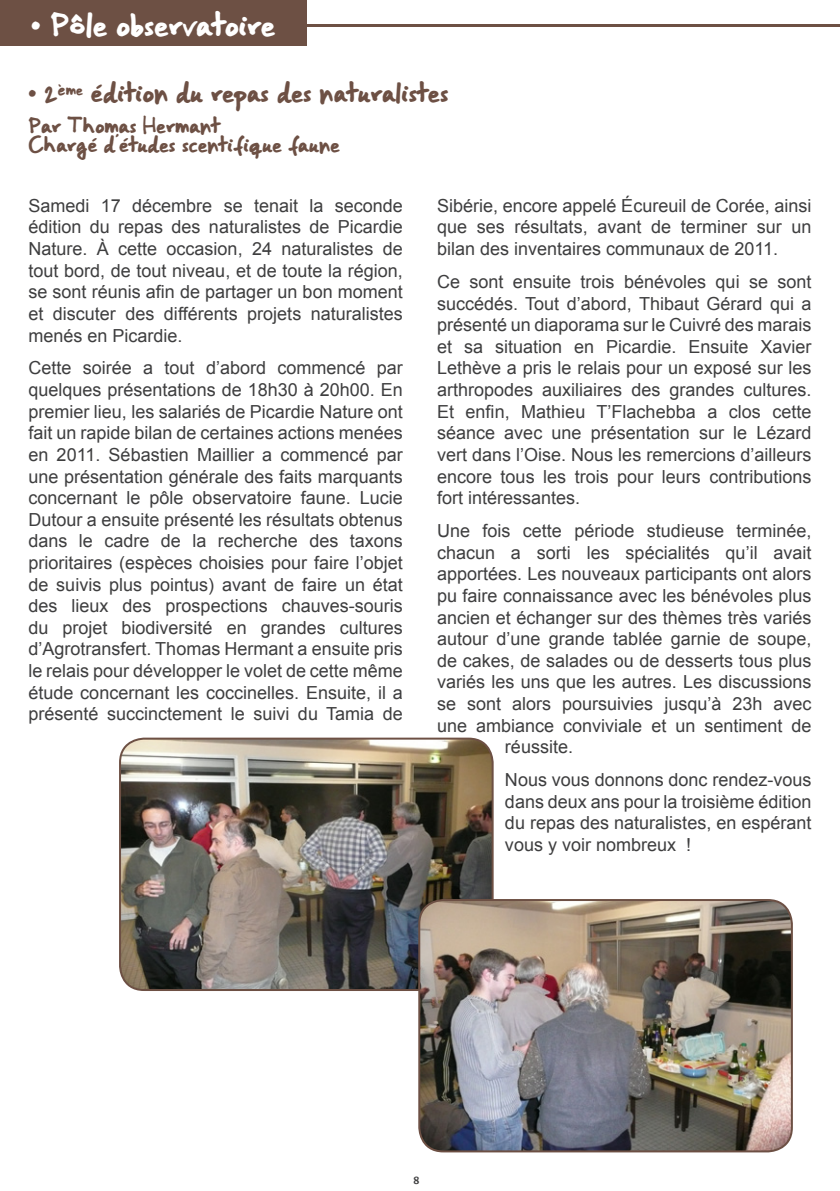
<style>
.page{position:relative;width:840px;height:1191px;background:#fff}
.page>*{position:absolute;margin:0;border:0;box-sizing:border-box;transform-origin:0 0}
.t1{font:24px "Gorri Sans";color:#fff}
.t2{font:20px "Gorri Sans";color:#6d5044}
.t3{font:18px/21.6px "Arial";color:#3e3e3f;text-align:justify}
.t4{font:16px/19.2px "Gorri Sans";color:#6d5044}
.t5{font:500 14px "Surface";color:#3e3e3f}
</style>
<div class="page">
<img style="left:120px;top:738px;width:372px;height:252px">
<div style="left:119px;top:737px;width:374px;height:254px;border:2px solid #6d5044;border-radius:24px"></div>
<hr style="left:0;top:24px;width:839px;height:3px;background:#6d5044">
<div style="left:0;top:0;width:306px;height:46px;background:#6d5044"></div>
<img style="left:419px;top:900px;width:372px;height:251px">
<div style="left:418px;top:899px;width:374px;height:253px;border:2px solid #6d5044;border-radius:24px"></div>
<h1 class="t1" style="left:31px;top:6px;width:245px">• Pôle observatoire</h1>
<p class="t2" style="left:28px;top:77px;width:421px">• 2<sup>ème</sup> édition du repas des naturalistes</p>
<p class="t4" style="left:28px;top:117px;width:313px">Par Thomas Hermant<br>Chargé d’études scentifique faune</p>
<p class="t3" style="left:28px;top:195px;width:376px">Samedi 17 décembre se tenait la seconde édition du repas des naturalistes de Picardie Nature. À cette occasion, 24 naturalistes de tout bord, de tout niveau, et de toute la région, se sont réunis afin de partager un bon moment et discuter des différents projets naturalistes menés en Picardie.</p>
<p class="t3" style="left:28px;top:357px;width:376px">Cette soirée a tout d’abord commencé par quelques présentations de 18h30 à 20h00. En premier lieu, les salariés de Picardie Nature ont fait un rapide bilan de certaines actions menées en 2011. Sébastien Maillier a commencé par une présentation générale des faits marquants concernant le pôle observatoire faune. Lucie Dutour a ensuite présenté les résultats obtenus dans le cadre de la recherche des taxons prioritaires (espèces choisies pour faire l’objet de suivis plus pointus) avant de faire un état des lieux des prospections chauves-souris du projet biodiversité en grandes cultures d’Agrotransfert. Thomas Hermant a ensuite pris le relais pour développer le volet de cette même étude concernant les coccinelles. Ensuite, il a présenté succinctement le suivi du Tamia de</p>
<p class="t3" style="left:437px;top:195px;width:376px">Sibérie, encore appelé Écureuil de Corée, ainsi que ses résultats, avant de terminer sur un bilan des inventaires communaux de 2011.</p>
<p class="t3" style="left:437px;top:271px;width:376px">Ce sont ensuite trois bénévoles qui se sont succédés. Tout d’abord, Thibaut Gérard qui a présenté un diaporama sur le Cuivré des marais et sa situation en Picardie. Ensuite Xavier Lethève a pris le relais pour un exposé sur les arthropodes auxiliaires des grandes cultures.<br>Et enfin, Mathieu T’Flachebba a clos cette séance avec une présentation sur le Lézard vert dans l’Oise. Nous les remercions d’ailleurs encore tous les trois pour leurs contributions fort intéressantes.</p>
<p class="t3" style="left:437px;top:520px;width:376px">Une fois cette période studieuse terminée,</p>
<p class="t3" style="left:437px;top:542px;width:376px">chacun a sorti les spécialités qu’il avait</p>
<p class="t3" style="left:437px;top:563px;width:376px">apportées. Les nouveaux participants ont alors</p>
<p class="t3" style="left:437px;top:585px;width:376px">pu faire connaissance avec les bénévoles plus</p>
<p class="t3" style="left:437px;top:606px;width:376px">ancien et échanger sur des thèmes très variés</p>
<p class="t3" style="left:437px;top:628px;width:376px">autour d’une grande tablée garnie de soupe,</p>
<p class="t3" style="left:437px;top:650px;width:376px">de cakes, de salades ou de desserts tous plus</p>
<p class="t3" style="left:437px;top:671px;width:376px">variés les uns que les autres. Les discussions</p>
<p class="t3" style="left:437px;top:693px;width:376px">se sont alors poursuivies jusqu’à 23h avec</p>
<p class="t3" style="left:437px;top:714px;width:376px">une ambiance conviviale et un sentiment de</p>
<p class="t3" style="left:504px;top:736px;width:70px">réussite.</p>
<p class="t3" style="left:504px;top:769px;width:308px">Nous vous donnons donc rendez-vous dans deux ans pour la troisième édition du repas des naturalistes, en espérant vous y voir nombreux !</p>
<p class="t5" style="left:413px;top:1174px;width:8px">8</p>
</div>
